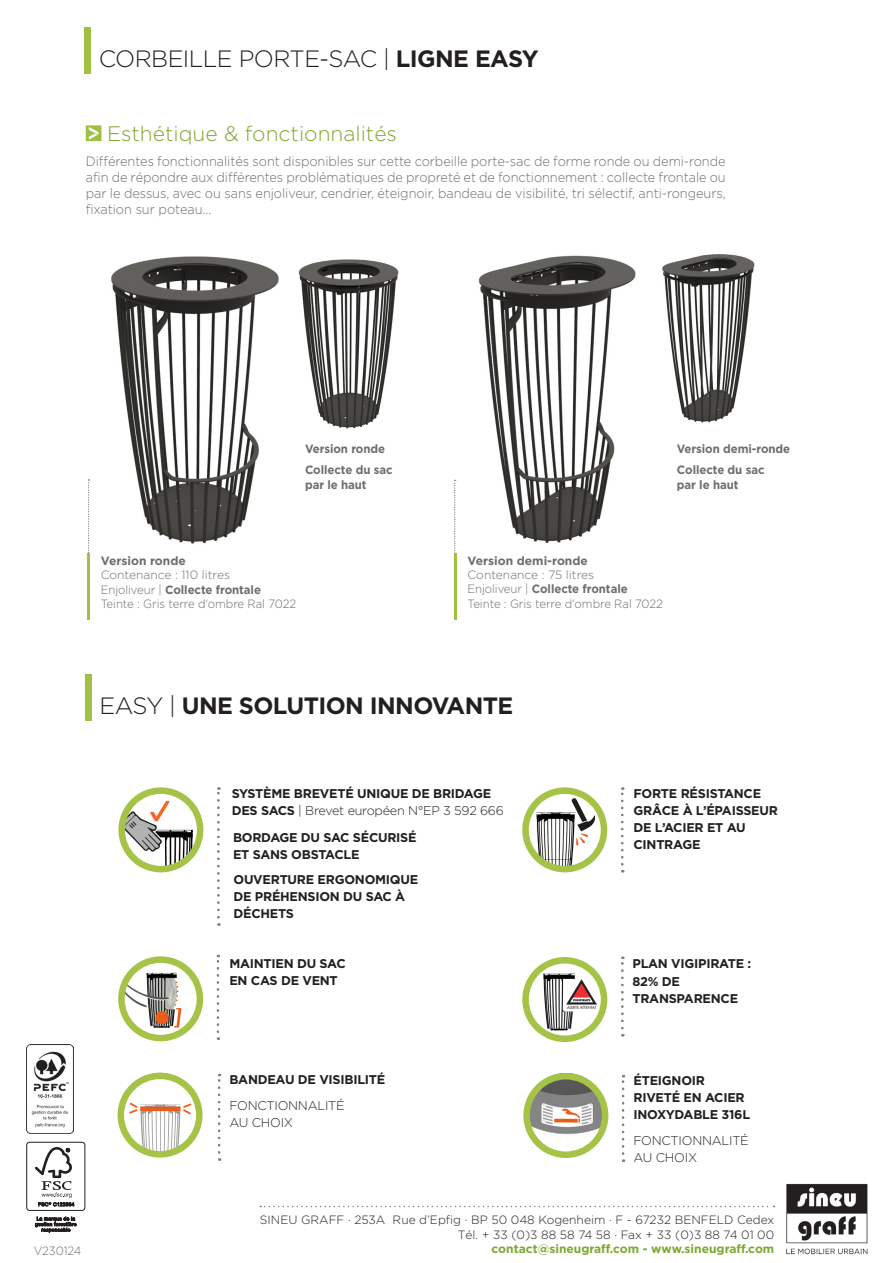
<style>
.page{position:relative;width:893px;height:1263px;background:#fff}
.page>*{position:absolute;margin:0;border:0;box-sizing:border-box;transform-origin:0 0}
.t1{font:300 23.7px "Gotham";letter-spacing:-.025em;color:#231f20}
.t2{font:700 23.7px "Gotham";letter-spacing:-.025em;color:#231f20}
.paragraphe_TITRES{font:300 21px "Gotham";color:#7da830}
.Paragraphe_texte_cou{font:300 13.5px/16.2px "Gotham";letter-spacing:-.005em;color:#6c6d70;text-align:justify;scale:.95 1}
.t3{font:700 12.6px/17.1px "Gotham";letter-spacing:-.02em;color:#231f20}
.t4{font:300 12.6px "Gotham";letter-spacing:-.02em;color:#231f20}
.t5{font:700 12px/14.4px "Gotham";letter-spacing:-.005em;color:#6c6d70;scale:.95 1}
.t6{font:300 12px "Gotham";color:#231f20}
.Paragraphe_texte_cou-2{font:300 12px "Gotham";letter-spacing:-.005em;color:#6c6d70;scale:.95 1}
.t7{font:700 12px "Gotham";color:#7da830}
.Paragraphe_texte_cou-3{font:300 12px "Gotham";letter-spacing:-.005em;color:#6c6d70}
.t8{font:700 12px "Gotham";letter-spacing:-.005em;color:#6c6d70}
.s1{font-weight:700;font-size:50.7px;color:#a0c043}
.s2{font-weight:700}
.s3{font-weight:300}
.s4{font-size:50.7px;color:#a0c043}
</style>
<div class="page">
<svg style="left:118px;top:1072px;width:85px;height:85px"></svg>
<svg style="left:118px;top:787px;width:85px;height:85px"></svg>
<svg style="left:118px;top:956px;width:85px;height:85px"></svg>
<svg style="left:522px;top:957px;width:85px;height:85px"></svg>
<img style="left:567px;top:980px;width:29px;height:28px">
<svg style="left:523px;top:1073px;width:85px;height:85px"></svg>
<svg style="left:522px;top:787px;width:85px;height:85px"></svg>
<img style="left:88px;top:257px;width:191px;height:287px">
<img style="left:454px;top:255px;width:182px;height:288px">
<img style="left:662px;top:254px;width:93px;height:169px">
<img style="left:298px;top:259px;width:101px;height:170px">
<svg style="left:217px;top:787px;width:3px;height:130px"></svg>
<svg style="left:621px;top:787px;width:2px;height:77px"></svg>
<svg style="left:621px;top:957px;width:2px;height:71px"></svg>
<svg style="left:217px;top:955px;width:2px;height:85px"></svg>
<svg style="left:218px;top:1074px;width:2px;height:78px"></svg>
<svg style="left:622px;top:1075px;width:2px;height:87px"></svg>
<svg style="left:86px;top:125px;width:15px;height:16px"></svg>
<svg style="left:454px;top:480px;width:2px;height:73px"></svg>
<svg style="left:88px;top:480px;width:2px;height:73px"></svg>
<hr style="left:454px;top:553px;width:2px;height:67px;background:#a0c043">
<hr style="left:88px;top:553px;width:2px;height:67px;background:#a0c043">
<div style="left:26px;top:1142px;width:59px;height:69px;border:1px solid #231f20;border-radius:3px"></div>
<svg style="left:35px;top:1147px;width:39px;height:59px"></svg>
<svg style="left:35px;top:1217px;width:41px;height:16px"></svg>
<img style="left:27px;top:1044px;width:46px;height:89px">
<svg style="left:260px;top:1206px;width:515px;height:1px"></svg>
<img style="left:786px;top:1183px;width:82px;height:72px">
<p class="t1" style="left:79px;top:46px;width:462px"><span class="s1">|</span>CORBEILLE PORTE-SAC | <span class="s2">LIGNE EASY</span></p>
<p class="paragraphe_TITRES" style="left:107px;top:122px;width:291px">Esthétique &amp; fonctionnalités</p>
<p class="Paragraphe_texte_cou" style="left:86px;top:153px;width:675px">Différentes fonctionnalités sont disponibles sur cette corbeille porte-sac de forme ronde ou demi-ronde afin de répondre aux différentes problématiques de propreté et de fonctionnement : collecte frontale ou par le dessus, avec ou sans enjoliveur, cendrier, éteignoir, bandeau de visibilité, tri sélectif, anti-rongeurs, fixation sur poteau...</p>
<p class="t5" style="left:305px;top:442px;width:86px">Version ronde</p>
<p class="t5" style="left:305px;top:462px;width:94px">Collecte du sac par le haut</p>
<p class="t5" style="left:677px;top:442px;width:121px">Version demi-ronde</p>
<p class="t5" style="left:677px;top:462px;width:94px">Collecte du sac</p>
<p class="t5" style="left:677px;top:477px;width:66px">par le haut</p>
<p class="t8" style="left:101px;top:554px;width:86px">Version ronde</p>
<p class="Paragraphe_texte_cou-3" style="left:101px;top:569px;width:131px">Contenance : 110 litres</p>
<p class="t5" style="left:101px;top:582px;width:170px"><span class="s3">Enjoliveur |</span> Collecte frontale</p>
<p class="Paragraphe_texte_cou-2" style="left:101px;top:597px;width:207px">Teinte : Gris terre d‘ombre Ral 7022</p>
<p class="t8" style="left:468px;top:553px;width:122px">Version demi-ronde</p>
<p class="Paragraphe_texte_cou-3" style="left:468px;top:568px;width:128px">Contenance : 75 litres</p>
<p class="t5" style="left:468px;top:582px;width:170px"><span class="s3">Enjoliveur |</span> Collecte frontale</p>
<p class="Paragraphe_texte_cou-2" style="left:468px;top:597px;width:207px">Teinte : Gris terre d‘ombre Ral 7022</p>
<p class="t2" style="left:79px;top:692px;width:435px"><span class="s4">|</span><span class="s3">EASY |</span> UNE SOLUTION INNOVANTE</p>
<p class="Paragraphe_texte_cou-2" style="left:34px;top:1244px;width:52px">V230124</p>
<p class="t3" style="left:232px;top:784px;width:261px">SYSTÈME BREVETÉ UNIQUE DE BRIDAGE</p>
<p class="t4" style="left:232px;top:803px;width:274px"><span class="s2">DES SACS</span> | Brevet européen N°EP 3 592 666</p>
<p class="t3" style="left:233px;top:828px;width:185px">BORDAGE DU SAC SÉCURISÉ<br>ET SANS OBSTACLE</p>
<p class="t3" style="left:233px;top:871px;width:186px">OUVERTURE ERGONOMIQUE<br>DE PRÉHENSION DU SAC À<br>DÉCHETS</p>
<p class="t3" style="left:229px;top:955px;width:118px">MAINTIEN DU SAC<br>EN CAS DE VENT</p>
<p class="t3" style="left:229px;top:1070px;width:157px">BANDEAU DE VISIBILITÉ</p>
<p class="t4" style="left:229px;top:1098px;width:117px">FONCTIONNALITÉ</p>
<p class="t4" style="left:229px;top:1115px;width:65px">AU CHOIX</p>
<p class="t3" style="left:633px;top:784px;width:146px">FORTE RÉSISTANCE<br>GRÂCE À L’ÉPAISSEUR<br>DE L’ACIER ET AU<br>CINTRAGE</p>
<p class="t3" style="left:632px;top:955px;width:120px">PLAN VIGIPIRATE :</p>
<p class="t3" style="left:632px;top:972px;width:107px">82% DE<br>TRANSPARENCE</p>
<p class="t3" style="left:633px;top:1071px;width:118px">ÉTEIGNOIR<br>RIVETÉ EN ACIER<br>INOXYDABLE 316L</p>
<p class="t4" style="left:633px;top:1133px;width:117px">FONCTIONNALITÉ</p>
<p class="t4" style="left:633px;top:1150px;width:65px">AU CHOIX</p>
<p class="t6" style="left:260px;top:1213px;width:516px">SINEU GRAFF · 253A Rue d’Epfig · BP 50 048 Kogenheim · F - 67232 BENFELD Cedex</p>
<p class="t6" style="left:458px;top:1228px;width:318px">Tél. + 33 (0)3 88 58 74 58 · Fax + 33 (0)3 88 74 01 00</p>
<p class="t7" style="left:492px;top:1242px;width:284px">contact@sineugraff.com - www.sineugraff.com</p>
</div>
